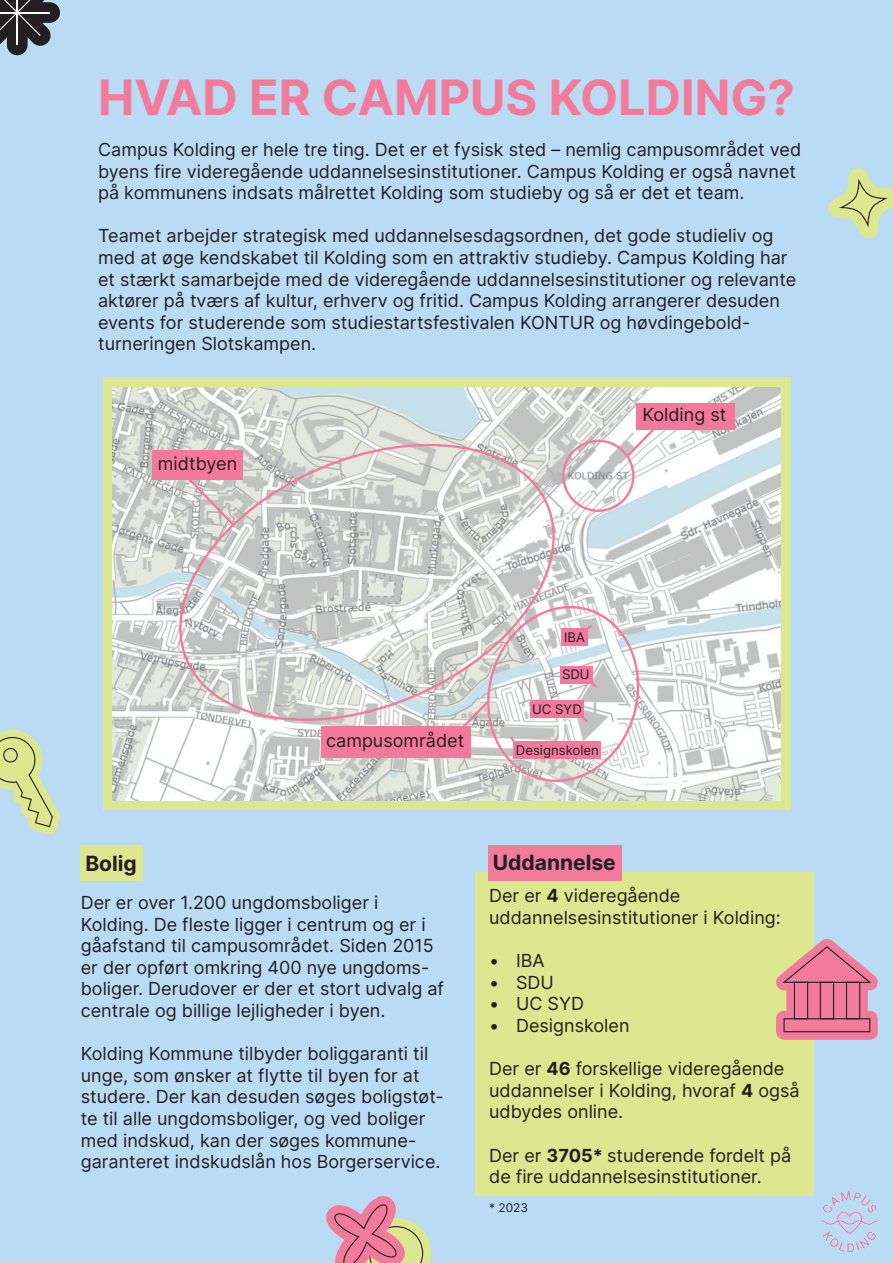
<style>
.page{position:relative;width:893px;height:1263px;background:#b9dbf3}
.page>*{position:absolute;margin:0;border:0;box-sizing:border-box;transform-origin:0 0}
.t1{font:700 48.6px "Inter";color:#f27b9b}
.t2{font:700 21px "Inter";color:#231f20}
.t3{font:18px/21.6px "Inter";color:#231f20}
.t4{font:13.2px "Inter";color:#231f20}
.t5{font:12px "Inter";color:#231f20}
.s1{font-weight:700}
</style>
<div class="page">
<div style="left:475px;top:872px;width:339px;height:324px;background:#dde790"></div>
<div style="left:488px;top:845px;width:133px;height:36px;background:#f27b9b"></div>
<div style="left:104px;top:377px;width:687px;height:432px;background:#dde790"></div>
<img style="left:112px;top:387px;width:668px;height:414px">
<svg style="left:160px;top:426px;width:414px;height:312px"></svg>
<svg style="left:180px;top:479px;width:57px;height:49px"></svg>
<svg style="left:625px;top:400px;width:57px;height:59px"></svg>
<svg style="left:435px;top:595px;width:215px;height:195px"></svg>
<div style="left:321px;top:726px;width:150px;height:31px;background:#f2789e"></div>
<div style="left:152px;top:450px;width:90px;height:29px;background:#f2789e"></div>
<div style="left:636px;top:403px;width:98px;height:26px;background:#f2789e"></div>
<div style="left:560px;top:666px;width:33px;height:18px;background:#f2789e"></div>
<div style="left:562px;top:628px;width:26px;height:18px;background:#f2789e"></div>
<div style="left:530px;top:700px;width:54px;height:18px;background:#f2789e"></div>
<div style="left:513px;top:741px;width:88px;height:18px;background:#f2789e"></div>
<div style="left:562px;top:440px;width:72px;height:72px;border:2px solid #f27b9b;border-radius:50%"></div>
<div style="left:81px;top:845px;width:62px;height:36px;background:#dde790"></div>
<img style="left:821px;top:1192px;width:56px;height:59px">
<svg style="left:326px;top:1196px;width:105px;height:67px"></svg>
<svg style="left:776px;top:939px;width:102px;height:101px"></svg>
<svg style="left:0;top:729px;width:60px;height:106px"></svg>
<svg style="left:0;top:0;width:60px;height:55px"></svg>
<hr style="left:0;top:12px;width:50px;height:1px;background:#fff">
<svg style="left:828px;top:168px;width:65px;height:71px"></svg>
<h1 class="t1" style="left:98px;top:62px;width:698px">HVAD ER CAMPUS KOLDING?</h1>
<p class="t3" style="left:98px;top:138px;width:705px">Campus Kolding er hele tre ting. Det er et fysisk sted – nemlig campusområdet ved byens fire videregående uddannelsesinstitutioner. Campus Kolding er også navnet på kommunens indsats målrettet Kolding som studieby og så er det et team.</p>
<p class="t3" style="left:98px;top:225px;width:700px">Teamet arbejder strategisk med uddannelsesdagsordnen, det gode studieliv og med at øge kendskabet til Kolding som en attraktiv studieby. Campus Kolding har et stærkt samarbejde med de videregående uddannelsesinstitutioner og relevante aktører på tværs af kultur, erhverv og fritid. Campus Kolding arrangerer desuden events for studerende som studiestartsfestivalen KONTUR og høvdingebold&shy;turneringen Slotskampen.</p>
<p class="t3" style="left:158px;top:452px;width:81px">midtbyen</p>
<p class="t3" style="left:642px;top:404px;width:85px">Kolding st</p>
<p class="t3" style="left:326px;top:729px;width:140px">campusområdet</p>
<p class="t4" style="left:564px;top:627px;width:22px">IBA</p>
<p class="t4" style="left:562px;top:665px;width:29px">SDU</p>
<p class="t4" style="left:532px;top:699px;width:51px">UC SYD</p>
<p class="t4" style="left:516px;top:740px;width:85px">Designskolen</p>
<p class="t2" style="left:85px;top:848px;width:53px">Bolig</p>
<p class="t3" style="left:81px;top:891px;width:365px">Der er over 1.200 ungdomsboliger i Kolding. De fleste ligger i centrum og er i gåafstand til campusområdet. Siden 2015 er der opført omkring 400 nye ungdoms&shy;boliger. Derudover er der et stort udvalg af centrale og billige lejligheder i byen.</p>
<p class="t3" style="left:81px;top:1042px;width:365px">Kolding Kommune tilbyder boliggaranti til unge, som ønsker at flytte til byen for at studere. Der kan desuden søges boligstøt&shy;te til alle ungdomsboliger, og ved boliger med indskud, kan der søges kommune&shy;garanteret indskudslån hos Borgerservice.</p>
<p class="t2" style="left:493px;top:847px;width:124px">Uddannelse</p>
<p class="t3" style="left:489px;top:885px;width:293px">Der er <span class="s1">4</span> videregående uddannelsesinstitutioner i Kolding:</p>
<p class="t3" style="left:489px;top:949px;width:57px">• IBA</p>
<p class="t3" style="left:489px;top:971px;width:66px">• SDU</p>
<p class="t3" style="left:489px;top:993px;width:96px">• UC SYD</p>
<p class="t3" style="left:489px;top:1014px;width:142px">• Designskolen</p>
<p class="t3" style="left:489px;top:1057px;width:312px">Der er <span class="s1">46</span> forskellige videregående uddannelser i Kolding, hvoraf <span class="s1">4</span> også udbydes online.</p>
<p class="t3" style="left:489px;top:1144px;width:304px">Der er <span class="s1">3705*</span> studerende fordelt på de fire uddannelsesinstitutioner.</p>
<p class="t5" style="left:489px;top:1199px;width:41px">* 2023</p>
</div>
